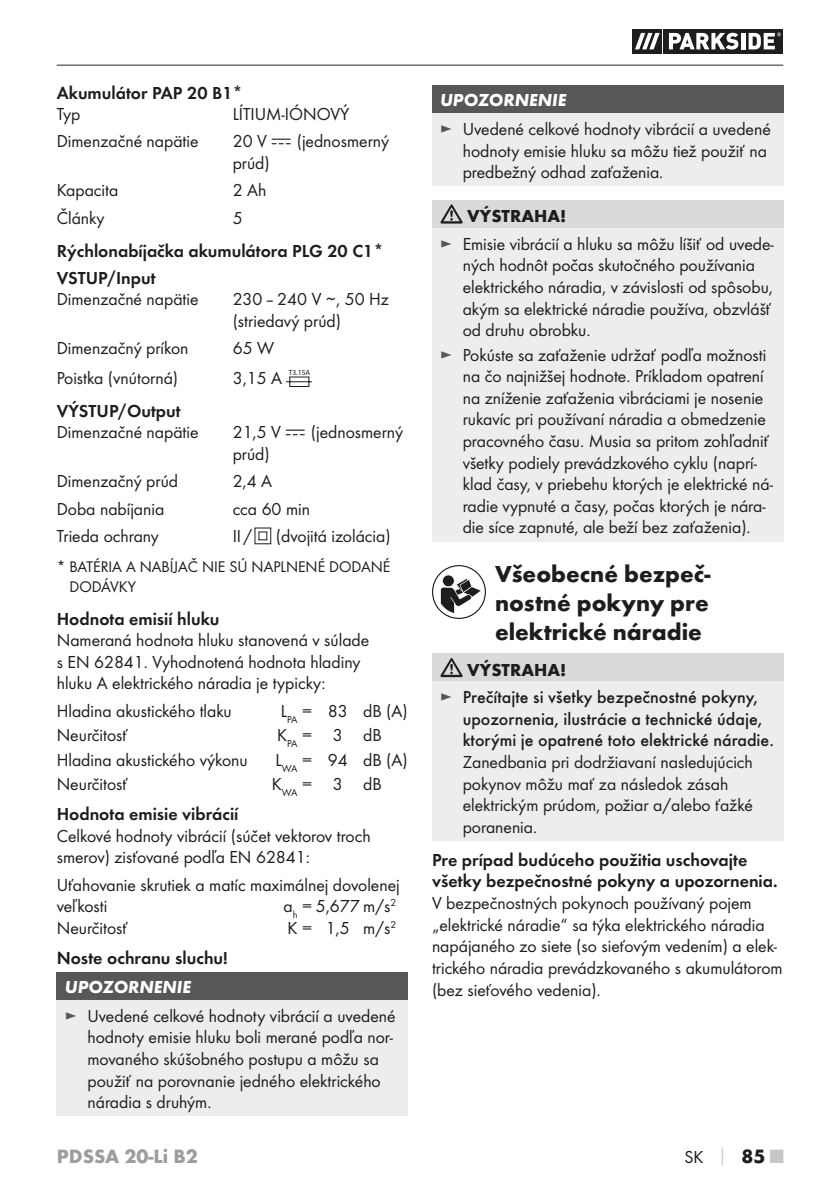
<style>
.page{position:relative;width:840px;height:1191px;background:#fff}
.page>*{position:absolute;margin:0;border:0;box-sizing:border-box;transform-origin:0 0}
.t1{font:700 24px/28.8px "Futura";color:#1d1d1b;text-align:justify}
.t2{font:700 20px "Futura";color:#9d9d9d}
.t3{font:18px/21.6px "Futura Boo";color:#1d1d1b}
.t4{font:18px/27.2px "Futura Dem";color:#1d1d1b}
.t5{font:500 18px/27.6px "Futura";color:#1d1d1b}
.t6{font:italic 700 18px "Futura";color:#fff}
.t7{font:700 18px "Futura";color:#1d1d1b}
.t8{font:16px/19.2px "Futura Boo";color:#1d1d1b}
.t9{font:7.6px "Myriad Pro";color:#1d1d1b}
.s1{color:#575756}
.s2{font-weight:700}
.s3{font-family:"Futura Boo";font-weight:400;color:#575756}
.s4{font-family:"Futura";font-weight:700;color:#c7c7c6}
.s5{font-family:"Futura";font-weight:700;font-size:20px}
.s6{font-family:"Futura";font-weight:700;font-size:20px;color:#c7c7c6}
</style>
<div class="page">
<hr style="left:57px;top:64px;width:725px;height:2px;background:#70706f">
<svg style="left:661px;top:29px;width:1px;height:24px"></svg>
<div style="left:632px;top:29px;width:29px;height:24px;background:#1d1d1b"></div>
<div style="left:663px;top:29px;width:119px;height:24px;background:#1d1d1b"></div>
<svg style="left:635px;top:33px;width:24px;height:16px"></svg>
<svg style="left:668px;top:33px;width:70px;height:17px"></svg>
<svg style="left:741px;top:33px;width:3px;height:16px"></svg>
<svg style="left:748px;top:33px;width:32px;height:16px"></svg>
<svg style="left:272px;top:139px;width:18px;height:5px"></svg>
<svg style="left:286px;top:376px;width:26px;height:11px"></svg>
<svg style="left:286px;top:429px;width:18px;height:6px"></svg>
<svg style="left:254px;top:527px;width:17px;height:18px"></svg>
<div style="left:57px;top:972px;width:351px;height:28px;background:#575756"></div>
<div style="left:57px;top:1000px;width:351px;height:116px;background:#ededed"></div>
<div style="left:432px;top:85px;width:350px;height:28px;background:#575756"></div>
<div style="left:432px;top:113px;width:350px;height:73px;background:#ededed"></div>
<div style="left:432px;top:200px;width:350px;height:28px;background:#dadada"></div>
<div style="left:432px;top:228px;width:350px;height:313px;background:#ededed"></div>
<svg style="left:440px;top:204px;width:22px;height:19px"></svg>
<svg style="left:432px;top:565px;width:53px;height:53px"></svg>
<div style="left:432px;top:565px;width:53px;height:54px;border:1px solid #1d1d1b;border-radius:50%"></div>
<svg style="left:440px;top:574px;width:41px;height:39px"></svg>
<div style="left:432px;top:653px;width:350px;height:28px;background:#dadada"></div>
<div style="left:432px;top:681px;width:350px;height:160px;background:#ededed"></div>
<svg style="left:440px;top:658px;width:22px;height:19px"></svg>
<p class="t4" style="left:57px;top:80px;width:187px">Akumulátor PAP 20 B1*</p>
<p class="t3" style="left:57px;top:104px;width:25px">Typ</p>
<p class="t3" style="left:232px;top:104px;width:118px">LÍTIUM-IÓNOVÝ</p>
<p class="t3" style="left:57px;top:131px;width:143px">Dimenzačné napätie</p>
<p class="t3" style="left:232px;top:131px;width:36px">20 V</p>
<p class="t3" style="left:296px;top:131px;width:94px">(jednosmerný</p>
<p class="t3" style="left:232px;top:153px;width:39px">prúd)</p>
<p class="t3" style="left:57px;top:180px;width:63px">Kapacita</p>
<p class="t3" style="left:232px;top:180px;width:35px">2 Ah</p>
<p class="t3" style="left:57px;top:208px;width:49px">Články</p>
<p class="t3" style="left:232px;top:208px;width:11px">5</p>
<p class="t4" style="left:57px;top:238px;width:328px">Rýchlonabíjačka akumulátora PLG 20 C1*<br>VSTUP/Input</p>
<p class="t3" style="left:57px;top:289px;width:143px">Dimenzačné napätie</p>
<p class="t3" style="left:232px;top:289px;width:158px">230 – 240 V ∼, 50 Hz (striedavý prúd)</p>
<p class="t3" style="left:57px;top:338px;width:133px">Dimenzačný príkon</p>
<p class="t3" style="left:232px;top:338px;width:43px">65 W</p>
<p class="t3" style="left:57px;top:368px;width:123px">Poistka (vnútorná)</p>
<p class="t3" style="left:232px;top:368px;width:51px">3,15 A</p>
<p class="t9" style="left:288px;top:367px;width:23px">T3.15A</p>
<p class="t4" style="left:57px;top:398px;width:125px">VÝSTUP/Output</p>
<p class="t3" style="left:57px;top:422px;width:143px">Dimenzačné napätie</p>
<p class="t3" style="left:232px;top:422px;width:50px">21,5 V</p>
<p class="t3" style="left:310px;top:422px;width:94px">(jednosmerný</p>
<p class="t3" style="left:232px;top:444px;width:39px">prúd)</p>
<p class="t3" style="left:57px;top:471px;width:123px">Dimenzačný prúd</p>
<p class="t3" style="left:232px;top:471px;width:41px">2,4 A</p>
<p class="t3" style="left:57px;top:498px;width:109px">Doba nabíjania</p>
<p class="t3" style="left:232px;top:498px;width:79px">cca 60 min</p>
<p class="t3" style="left:57px;top:526px;width:104px">Trieda ochrany</p>
<p class="t3" style="left:232px;top:526px;width:21px">II /</p>
<p class="t3" style="left:276px;top:526px;width:116px">(dvojitá izolácia)</p>
<p class="t8" style="left:69px;top:558px;width:322px;text-indent:-13px">* BATÉRIA A NABÍJAČ NIE SÚ NAPLNENÉ DODANÉ<br>DODÁVKY</p>
<p class="t4" style="left:57px;top:606px;width:164px">Hodnota emisií hluku</p>
<p class="t3" style="left:57px;top:630px;width:314px">Nameraná hodnota hluku stanovená v súlade s EN 62841. Vyhodnotená hodnota hladiny hluku A elektrického náradia je typicky:</p>
<p class="t3" style="left:57px;top:700px;width:176px">Hladina akustického tlaku</p>
<p class="t3" style="left:281px;top:700px;width:128px">L<sub>PA</sub> = 83 dB (A)</p>
<p class="t3" style="left:57px;top:725px;width:73px">Neurčitosť</p>
<p class="t3" style="left:277px;top:725px;width:106px">K<sub>PA</sub> = 3 dB</p>
<p class="t3" style="left:57px;top:749px;width:192px">Hladina akustického výkonu</p>
<p class="t3" style="left:275px;top:749px;width:134px">L<sub>WA</sub> = 94 dB (A)</p>
<p class="t3" style="left:57px;top:774px;width:73px">Neurčitosť</p>
<p class="t3" style="left:272px;top:774px;width:111px">K<sub>WA</sub> = 3 dB</p>
<p class="t4" style="left:57px;top:801px;width:183px">Hodnota emisie vibrácií</p>
<p class="t3" style="left:57px;top:825px;width:315px">Celkové hodnoty vibrácií (súčet vektorov troch smerov) zisťované podľa EN 62841:</p>
<p class="t3" style="left:57px;top:874px;width:344px">Uťahovanie skrutiek a matíc maximálnej dovolenej veľkosti</p>
<p class="t3" style="left:283px;top:896px;width:114px">a<sub>h</sub> = 5,677 m/s<sup>2</sup></p>
<p class="t3" style="left:57px;top:918px;width:73px">Neurčitosť</p>
<p class="t3" style="left:287px;top:918px;width:110px">K = 1,5 m/s<sup>2</sup></p>
<p class="t4" style="left:57px;top:945px;width:172px">Noste ochranu sluchu!</p>
<p class="t6" style="left:65px;top:981px;width:128px">UPOZORNENIE</p>
<p class="t3" style="left:87px;top:1006px;width:309px;text-indent:-23px"><span class="s1">►</span> Uvedené celkové hodnoty vibrácií a uvedené hodnoty emisie hluku boli merané podľa nor&shy;movaného skúšobného postupu a môžu sa použiť na porovnanie jedného elektrického náradia s druhým.</p>
<p class="t6" style="left:440px;top:94px;width:128px">UPOZORNENIE</p>
<p class="t3" style="left:462px;top:119px;width:309px;text-indent:-23px"><span class="s1">►</span> Uvedené celkové hodnoty vibrácií a uvedené hodnoty emisie hluku sa môžu tiež použiť na predbežný odhad zaťaženia.</p>
<p class="t7" style="left:467px;top:208px;width:101px">VÝSTRAHA!</p>
<p class="t3" style="left:462px;top:234px;width:312px;text-indent:-23px"><span class="s1">►</span> Emisie vibrácií a hluku sa môžu líšiť od uvede&shy;ných hodnôt počas skutočného používania elektrického náradia, v závislosti od spôsobu, akým sa elektrické náradie používa, obzvlášť od druhu obrobku.</p>
<p class="t3" style="left:462px;top:344px;width:311px;text-indent:-23px"><span class="s1">►</span> Pokúste sa zaťaženie udržať podľa možnosti na čo najnižšej hodnote. Príkladom opatrení na zníženie zaťaženia vibráciami je nosenie rukavíc pri používaní náradia a obmedzenie pracovného času. Musia sa pritom zohľadniť všetky podiely prevádzkového cyklu (naprí&shy;klad časy, v priebehu ktorých je elektrické ná&shy;radie vypnuté a časy, počas ktorých je nára&shy;die síce zapnuté, ale beží bez zaťaženia).</p>
<h1 class="t1" style="left:494px;top:561px;width:217px">Všeobecné bezpeč&shy;nostné pokyny pre elektrické náradie</h1>
<p class="t5" style="left:440px;top:657px;width:319px;text-indent:27px"><span class="s2">VÝSTRAHA!<br></span><span class="s3">►</span> Prečítajte si všetky bezpečnostné pokyny,</p>
<p class="t5" style="left:462px;top:709px;width:312px;line-height:21.6px">upozornenia, ilustrácie a technické údaje, ktorými je opatrené toto elektrické náradie.</p>
<p class="t3" style="left:462px;top:752px;width:291px">Zanedbania pri dodržiavaní nasledujúcich pokynov môžu mať za následok zásah elektrickým prúdom, požiar a/alebo ťažké poranenia.</p>
<p class="t4" style="left:432px;top:850px;width:347px;line-height:21.6px">Pre prípad budúceho použitia uschovajte všetky bezpečnostné pokyny a upozornenia.</p>
<p class="t3" style="left:432px;top:893px;width:352px">V bezpečnostných pokynoch používaný pojem „elektrické náradie“ sa týka elektrického náradia napájaného zo siete (so sieťovým vedením) a elek&shy;trického náradia prevádzkovaného s akumulátorom (bez sieťového vedenia).</p>
<p class="t2" style="left:57px;top:1147px;width:142px">PDSSA 20-Li B2</p>
<p class="t3" style="left:684px;top:1146px;width:100px">SK <span class="s4">│</span> <span class="s5">85</span> <span class="s6">■</span></p>
</div>
